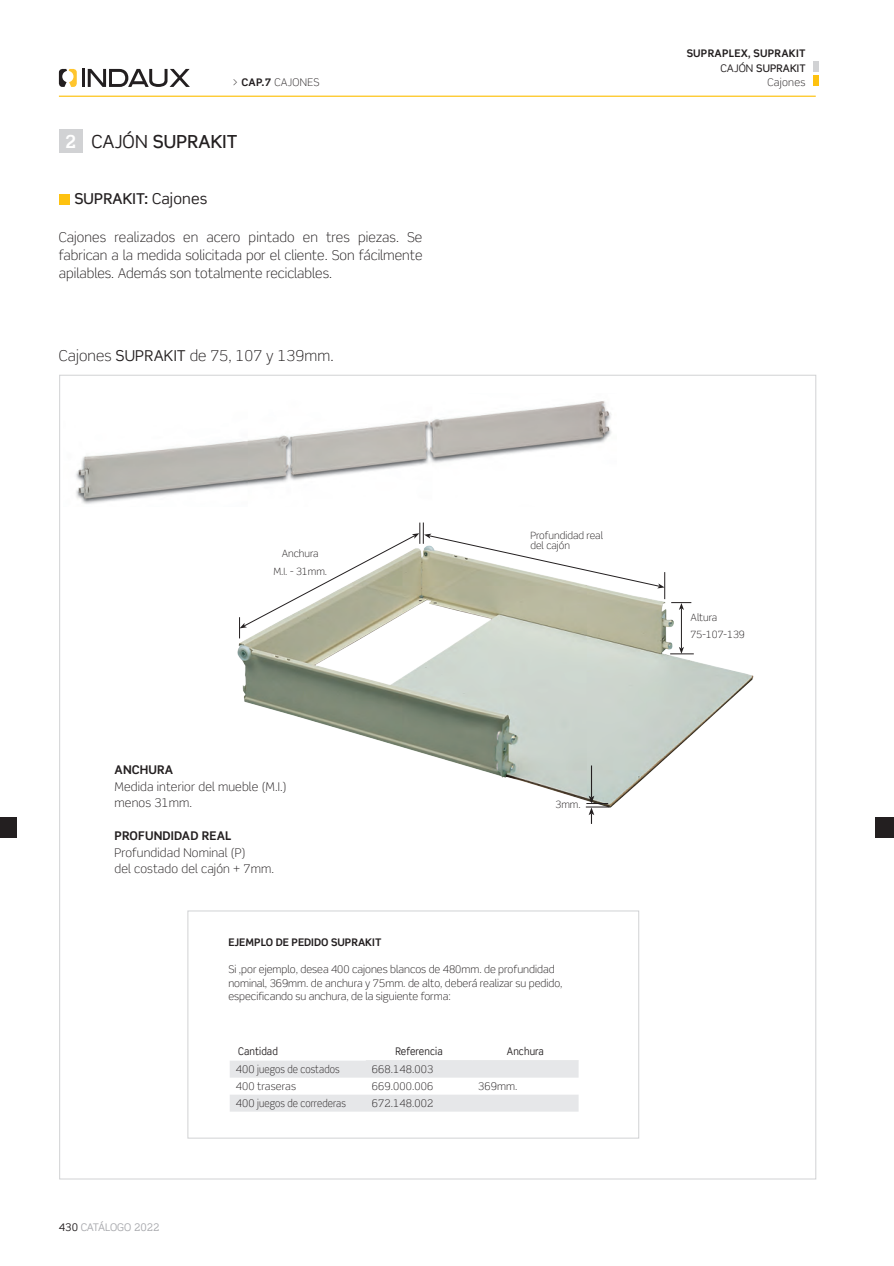
<style>
.page{position:relative;width:894px;height:1266px;background:#fff}
.page>*{position:absolute;margin:0;border:0;box-sizing:border-box;transform-origin:0 0}
.TITULU_1{font:500 18px "Scene Pro";letter-spacing:.01em;color:#231f20}
.TITULU_1-2{font:700 18px "Scene Pro";color:#fff}
.TITULU_2{font:300 15px "Scene Pro";letter-spacing:.01em;color:#231f20}
.TITULU_2-2{font:500 15px "Scene Pro";letter-spacing:.01em;color:#231f20}
.texto{font:300 13.5px/18px "Scene Pro";color:#231f20;text-align:justify}
.descripción{font:300 12px/16.5px "Scene Pro";letter-spacing:.01em;color:#231f20}
.notas{font:300 10.5px/13.5px "Scene Pro";color:#231f20}
.tabl__texto{font:300 10.5px "Scene Pro";letter-spacing:.01em;color:#231f20}
.tabl__titulillo{font:10.5px "Scene Pro";letter-spacing:.01em;color:#231f20;scale:.9 1}
.notas-2{font:700 10.5px "Scene Pro";color:#231f20}
.cab__TITULU_Ø{font:700 10.5px "Scene Pro";letter-spacing:.02em;color:#231f20}
.t1{font:10.5px "Scene Pro";color:#a8a9ad}
.cab__TITULU_1{font:500 10.5px "Scene Pro";letter-spacing:.01em;color:#231f20}
.notas-3{font:300 10.5px "Scene Pro";letter-spacing:.03em;color:#231f20}
.cab__TITULU_2{font:300 10.5px "Scene Pro";letter-spacing:.03em;color:#231f20}
.t2{font:300 10.05px/10.1px "Scene Pro";color:#231f20}
.s1{font-weight:700}
.s2{font-weight:400}
.s3{color:#231f20}
.s4{font-weight:500}
</style>
<div class="page">
<div style="left:813px;top:61px;width:5px;height:11px;background:#d1d2d4"></div>
<div style="left:813px;top:76px;width:5px;height:10px;background:#fec210"></div>
<hr style="left:59px;top:96px;width:756px;height:1px;background:#fec210">
<svg style="left:59px;top:69px;width:18px;height:18px"></svg>
<hr style="left:82px;top:69px;width:3px;height:18px;background:#231f20">
<svg style="left:88px;top:69px;width:102px;height:18px"></svg>
<div style="left:187px;top:911px;width:452px;height:227px;border:1px solid #d1d2d4"></div>
<div style="left:59px;top:129px;width:24px;height:24px;background:#d1d2d4"></div>
<div style="left:59px;top:194px;width:11px;height:10px;background:#fec210"></div>
<img style="left:76px;top:443px;width:142px;height:61px">
<svg style="left:230px;top:1061px;width:348px;height:51px"></svg>
<hr style="left:366px;top:1060px;width:106px;height:1px;background:#e6e7e9">
<hr style="left:472px;top:1060px;width:106px;height:1px;background:#e6e7e9">
<img style="left:218px;top:401px;width:536px;height:407px">
<hr style="left:591px;top:765px;width:1px;height:32px;background:#231f20">
<svg style="left:586px;top:796px;width:23px;height:28px"></svg>
<svg style="left:239px;top:523px;width:426px;height:115px"></svg>
<hr style="left:681px;top:608px;width:1px;height:41px;background:#231f20">
<svg style="left:671px;top:602px;width:20px;height:8px"></svg>
<svg style="left:670px;top:647px;width:23px;height:8px"></svg>
<div style="left:875px;top:817px;width:19px;height:21px;background:#231f20"></div>
<div style="left:0;top:817px;width:17px;height:21px;background:#231f20"></div>
<p class="notas-3" style="left:232px;top:76px;width:89px">&gt; <span class="s1">CAP.7</span> CAJONES</p>
<p class="TITULU_1-2" style="left:65px;top:130px;width:13px">2</p>
<p class="TITULU_1" style="left:91px;top:130px;width:147px"><span class="s2">CAJÓN</span> SUPRAKIT</p>
<p class="TITULU_2-2" style="left:74px;top:190px;width:135px">SUPRAKIT: <span class="s2">Cajones</span></p>
<p class="texto" style="left:59px;top:228px;width:365px">Cajones realizados en acero pintado en tres piezas. Se fabrican a la medida solicitada por el cliente. Son fácilmente apilables. Además son totalmente reciclables.</p>
<p class="TITULU_2" style="left:59px;top:347px;width:276px">Cajones <span class="s2">SUPRAKIT</span> de 75, 107 y 139mm.</p>
<p class="t2" style="left:282px;top:549px;width:38px">Anchura</p>
<p class="t2" style="left:273px;top:566px;width:55px">M.I. - 31mm.</p>
<p class="descripción" style="left:115px;top:762px;width:174px"><span class="s1">ANCHURA<br></span>Medida interior del mueble (M.I.) menos 31mm.</p>
<p class="descripción" style="left:115px;top:828px;width:161px"><span class="s1">PROFUNDIDAD REAL<br></span>Profundidad Nominal (P)<br>del costado del cajón + 7mm.</p>
<p class="t2" style="left:530px;top:530px;width:74px">Profundidad real del cajón</p>
<p class="t2" style="left:555px;top:800px;width:27px">3mm.</p>
<p class="notas-2" style="left:228px;top:936px;width:155px">EJEMPLO DE PEDIDO SUPRAKIT</p>
<p class="notas" style="left:228px;top:963px;width:336px">Si ,por ejemplo, desea 400 cajones blancos de 480mm. de profundidad nominal, 369mm. de anchura y 75mm. de alto, deberá realizar su pedido, especificando su anchura, de la siguiente forma:</p>
<p class="t1" style="left:59px;top:1220px;width:102px"><span class="s3">430</span> CATÁLOGO 2022</p>
<p class="tabl__titulillo" style="left:238px;top:1044px;width:46px">Cantidad</p>
<p class="tabl__titulillo" style="left:395px;top:1044px;width:54px">Referencia</p>
<p class="tabl__titulillo" style="left:507px;top:1044px;width:43px">Anchura</p>
<p class="tabl__texto" style="left:236px;top:1063px;width:105px">400 juegos de costados</p>
<p class="tabl__texto" style="left:236px;top:1080px;width:62px">400 traseras</p>
<p class="tabl__texto" style="left:236px;top:1097px;width:112px">400 juegos de correderas</p>
<p class="tabl__texto" style="left:372px;top:1063px;width:63px">668.148.003</p>
<p class="tabl__texto" style="left:372px;top:1080px;width:63px">669.000.006</p>
<p class="tabl__texto" style="left:478px;top:1080px;width:41px">369mm.</p>
<p class="tabl__texto" style="left:372px;top:1097px;width:63px">672.148.002</p>
<p class="cab__TITULU_Ø" style="left:686px;top:47px;width:120px">SUPRAPLEX<span class="s4">,</span> SUPRAKIT</p>
<p class="cab__TITULU_1" style="left:720px;top:62px;width:87px"><span class="s2">CAJÓN</span> SUPRAKIT</p>
<p class="cab__TITULU_2" style="left:767px;top:76px;width:40px">Cajones</p>
<p class="t2" style="left:690px;top:612px;width:28px">Altura</p>
<p class="t2" style="left:690px;top:630px;width:56px">75-107-139</p>
</div>
